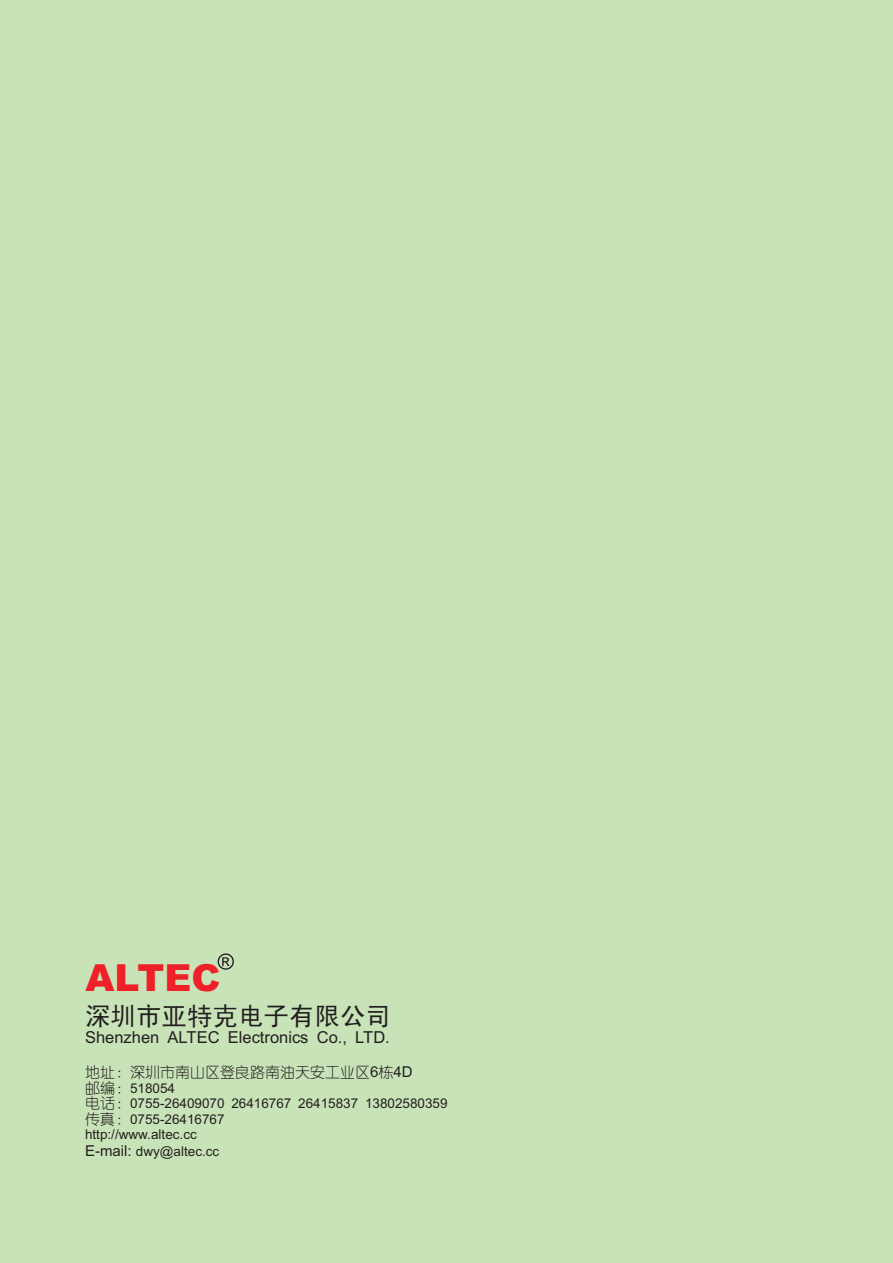
<style>
.page{position:relative;width:893px;height:1263px;background:#c9e3b8}
.page>*{position:absolute;margin:0;border:0;box-sizing:border-box;transform-origin:0 0}
.t1{font:900 37.35px "Arial";color:#ee2028}
.t2{font:25.5px "Sim Hei";color:#231f20}
.t3{font:16.5px "Arial";color:#231f20}
.t4{font:15px "You Yuan";color:#231f20}
.t5{font:15px "Arial";color:#231f20}
.t6{font:13.5px/15.6px "Arial";color:#231f20}
.s1{font-family:"You Yuan";font-size:15px}
.s2{font-size:15px}
</style>
<div class="page">
<svg style="left:218px;top:953px;width:16px;height:17px"></svg>
<h1 class="t1" style="left:86px;top:964px;width:136px">ALTEC</h1>
<h2 class="t2" style="left:85px;top:1003px;width:307px">深圳市亚特克电子有限公司</h2>
<p class="t3" style="left:85px;top:1031px;width:306px">Shenzhen ALTEC Electronics Co., LTD.</p>
<p class="t4" style="left:85px;top:1064px;width:310px">地址：深圳市南山区登良路南油天安工业区栋</p>
<p class="t6" style="left:85px;top:1081px;width:364px"><span class="s1">邮编：</span>518054<br><span class="s1">电话：</span>0755-26409070 26416767 26415837 13802580359<span class="s1">传真：</span>0755-26416767<br>http://www.altec.cc</p>
<p class="t6" style="left:85px;top:1144px;width:136px"><span class="s2">E-mail:</span> dwy@altec.cc</p>
<p class="t5" style="left:370px;top:1066px;width:44px">6 4D</p>
</div>
